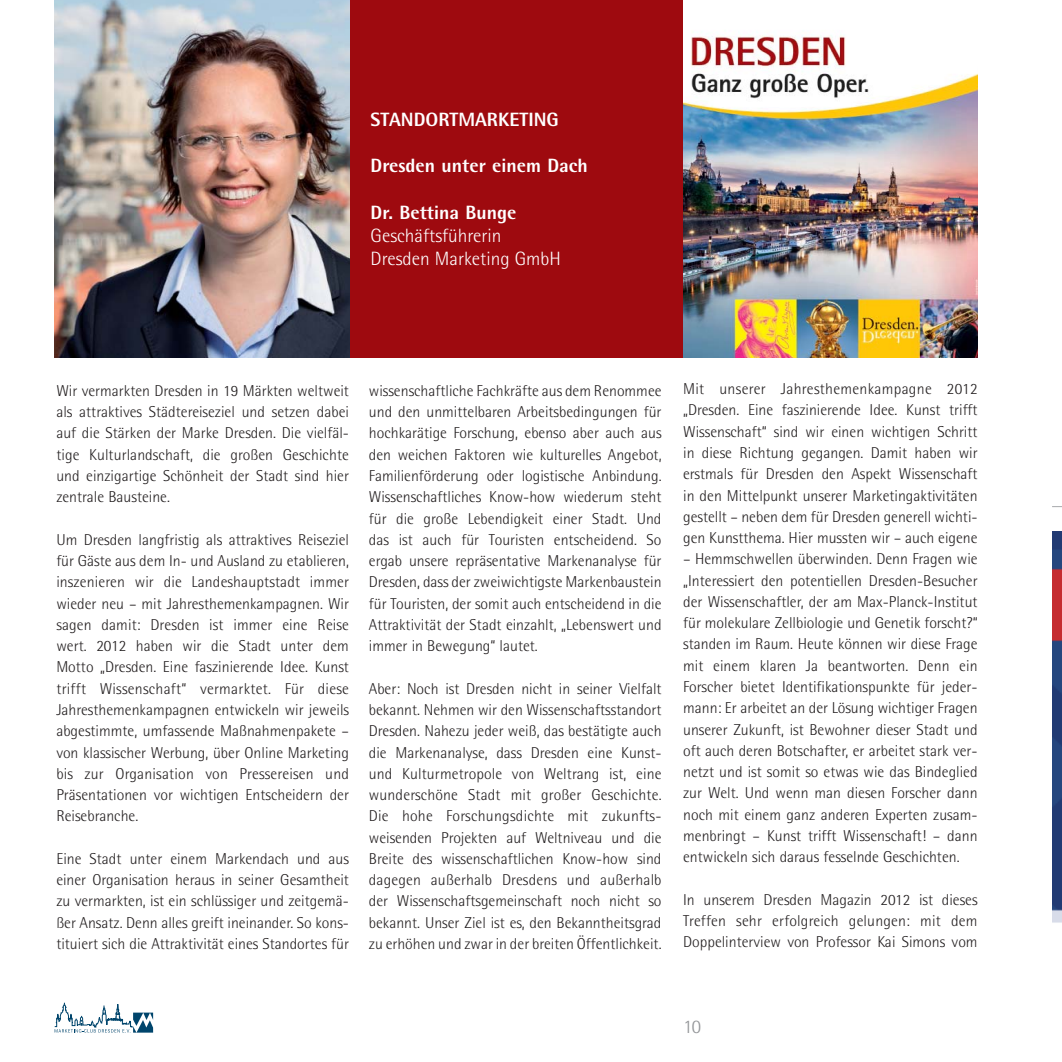
<style>
.page{position:relative;width:1062px;height:1062px;background:#fff}
.page>*{position:absolute;margin:0;border:0;box-sizing:border-box;transform-origin:0 0}
.t1{font:800 19.25px "Rotis Semi Sans";color:#fff}
.t2{font:300 19.25px/23.3px "Rotis Semi Sans";color:#fff}
.t3{font:300 19.25px "Rotis Semi Sans";color:#939598}
.t4{font:300 15.75px/21.3px "Rotis Semi Sans";color:#231f20;text-align:justify}
</style>
<div class="page">
<svg style="left:55px;top:1002px;width:98px;height:31px"></svg>
<div style="left:349px;top:0;width:334px;height:357px;background:#9e0a0f"></div>
<img style="left:55px;top:0;width:294px;height:357px">
<img style="left:683px;top:35px;width:294px;height:322px">
<img style="left:1052px;top:531px;width:10px;height:392px">
<p class="t1" style="left:370px;top:113px;width:190px">STANDORTMARKETING</p>
<p class="t1" style="left:370px;top:159px;width:218px">Dresden unter einem Dach</p>
<p class="t1" style="left:370px;top:206px;width:147px">Dr. Bettina Bunge</p>
<p class="t2" style="left:370px;top:226px;width:192px">Geschäftsführerin<br>Dresden Marketing GmbH</p>
<p class="t4" style="left:56px;top:381px;width:294px">Wir vermarkten Dresden in 19 Märkten weltweit als attraktives Städtereiseziel und setzen dabei auf die Stärken der Marke Dresden. Die vielfäl&shy;tige Kulturlandschaft, die großen Geschichte und einzigartige Schönheit der Stadt sind hier zentrale Bausteine.</p>
<p class="t4" style="left:56px;top:530px;width:294px">Um Dresden langfristig als attraktives Reiseziel für Gäste aus dem In- und Ausland zu etablieren, inszenieren wir die Landeshauptstadt immer wieder neu – mit Jahresthemenkampagnen. Wir sagen damit: Dresden ist immer eine Reise wert. 2012 haben wir die Stadt unter dem Motto „Dresden. Eine faszinierende Idee. Kunst trifft Wissenschaft“ vermarktet. Für diese Jahresthemenkampagnen entwickeln wir jeweils abgestimmte, umfassende Maßnahmenpakete – von klassischer Werbung, über Online Marketing bis zur Organisation von Pressereisen und Präsentationen vor wichtigen Entscheidern der Reisebranche.</p>
<p class="t4" style="left:56px;top:849px;width:294px">Eine Stadt unter einem Markendach und aus einer Organisation heraus in seiner Gesamtheit zu vermarkten, ist ein schlüssiger und zeitgemä&shy;ßer Ansatz. Denn alles greift ineinander. So kons&shy;tituiert sich die Attraktivität eines Standortes für</p>
<p class="t4" style="left:369px;top:381px;width:294px">wissenschaftliche Fachkräfte aus dem Renommee und den unmittelbaren Arbeitsbedingungen für hochkarätige Forschung, ebenso aber auch aus den weichen Faktoren wie kulturelles Angebot, Familienförderung oder logistische Anbindung.<br>Wissenschaftliches Know-how wiederum steht für die große Lebendigkeit einer Stadt. Und das ist auch für Touristen entscheidend. So ergab unsere repräsentative Markenanalyse für Dresden, dass der zweiwichtigste Markenbaustein für Touristen, der somit auch entscheidend in die Attraktivität der Stadt einzahlt, „Lebenswert und immer in Bewegung“ lautet.</p>
<p class="t4" style="left:369px;top:679px;width:294px">Aber: Noch ist Dresden nicht in seiner Vielfalt bekannt. Nehmen wir den Wissenschaftsstandort Dresden. Nahezu jeder weiß, das bestätigte auch die Markenanalyse, dass Dresden eine Kunst&shy;und Kulturmetropole von Weltrang ist, eine wunderschöne Stadt mit großer Geschichte.<br>Die hohe Forschungsdichte mit zukunfts&shy;weisenden Projekten auf Weltniveau und die Breite des wissenschaftlichen Know-how sind dagegen außerhalb Dresdens und außerhalb der Wissenschaftsgemeinschaft noch nicht so bekannt. Unser Ziel ist es, den Bekanntheitsgrad zu erhöhen und zwar in der breiten Öffentlichkeit.</p>
<p class="t4" style="left:683px;top:380px;width:296px">Mit unserer Jahresthemenkampagne 2012 „Dresden. Eine faszinierende Idee. Kunst trifft Wissenschaft“ sind wir einen wichtigen Schritt in diese Richtung gegangen. Damit haben wir erstmals für Dresden den Aspekt Wissenschaft in den Mittelpunkt unserer Marketingaktivitäten gestellt – neben dem für Dresden generell wichti&shy;gen Kunstthema. Hier mussten wir – auch eigene</p>
<p class="t4" style="left:683px;top:550px;width:296px">– Hemmschwellen überwinden. Denn Fragen wie „Interessiert den potentiellen Dresden-Besucher der Wissenschaftler, der am Max-Planck-Institut für molekulare Zellbiologie und Genetik forscht?“ standen im Raum. Heute können wir diese Frage mit einem klaren Ja beantworten. Denn ein Forscher bietet Identifikationspunkte für jeder&shy;mann: Er arbeitet an der Lösung wichtiger Fragen unserer Zukunft, ist Bewohner dieser Stadt und oft auch deren Botschafter, er arbeitet stark ver&shy;netzt und ist somit so etwas wie das Bindeglied zur Welt. Und wenn man diesen Forscher dann noch mit einem ganz anderen Experten zusam&shy;menbringt – Kunst trifft Wissenschaft! – dann entwickeln sich daraus fesselnde Geschichten.</p>
<p class="t4" style="left:683px;top:890px;width:296px">In unserem Dresden Magazin 2012 ist dieses Treffen sehr erfolgreich gelungen: mit dem Doppelinterview von Professor Kai Simons vom</p>
<p class="t3" style="left:683px;top:1019px;width:19px">10</p>
</div>
